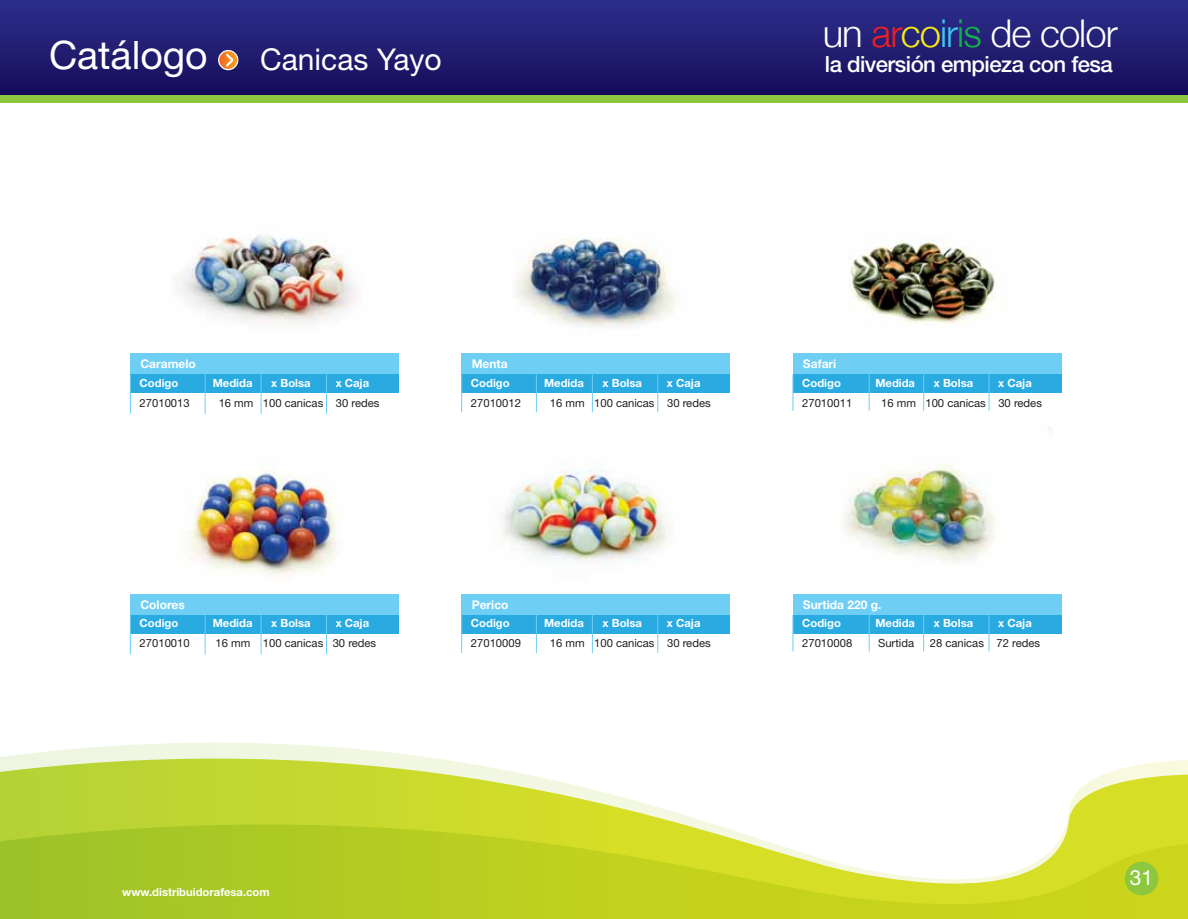
<style>
.page{position:relative;width:1188px;height:919px;background:#fff}
.page>*{position:absolute;margin:0;border:0;box-sizing:border-box;transform-origin:0 0}
.t1{font:39.15px "Helvetica Neue";color:#fff}
.t2{font:300 38.25px "Helvetica Neue";letter-spacing:-.025em;color:#fff}
.t3{font:30px "Helvetica Neue";color:#fff}
.t4{font:500 22.2px "Helvetica Neue";letter-spacing:-.025em;color:#fff}
.t5{font:21px "Helvetica Neue";color:#fff}
.t6{font:700 12px "Helvetica Neue";color:#fff}
.t7{font:11.25px "Helvetica Neue";color:#231f20}
.t8{font:700 11.25px "Helvetica Neue";color:#fff}
.s1{color:#ed1f24}
.s2{color:#f7eb13}
.s3{color:#3dc6f3}
.s4{color:#13b14b}
</style>
<div class="page">
<div style="left:0;top:0;width:1188px;height:99px;background:linear-gradient(to bottom,#2d2f8d,#150a56)"></div>
<div style="left:0;top:96px;width:1188px;height:7px;background:#8dc63f"></div>
<svg style="left:219px;top:51px;width:19px;height:19px"></svg>
<div style="left:218px;top:50px;width:20px;height:20px;border:1px solid #fff;border-radius:50%"></div>
<svg style="left:226px;top:52px;width:8px;height:17px"></svg>
<svg style="left:0;top:742px;width:430px;height:16px"></svg>
<svg style="left:0;top:758px;width:1188px;height:66px"></svg>
<svg style="left:0;top:824px;width:1188px;height:94px;background:#c5d640"></svg>
<img style="left:182px;top:235px;width:175px;height:90px">
<img style="left:517px;top:238px;width:158px;height:89px">
<img style="left:849px;top:238px;width:155px;height:86px">
<img style="left:189px;top:469px;width:155px;height:107px">
<img style="left:502px;top:469px;width:168px;height:95px">
<img style="left:843px;top:462px;width:152px;height:101px">
<div style="left:130px;top:353px;width:269px;height:40px;background:#6ecef4"></div>
<div style="left:130px;top:374px;width:269px;height:19px;background:#29abe2"></div>
<hr style="left:130px;top:374px;width:1px;height:39px;background:#6ecef4">
<hr style="left:261px;top:374px;width:1px;height:39px;background:#6ecef4">
<hr style="left:326px;top:374px;width:1px;height:39px;background:#6ecef4">
<hr style="left:205px;top:374px;width:1px;height:39px;background:#6ecef4">
<div style="left:462px;top:353px;width:268px;height:40px;background:#6ecef4"></div>
<div style="left:462px;top:374px;width:268px;height:19px;background:#29abe2"></div>
<hr style="left:461px;top:374px;width:1px;height:38px;background:#6ecef4">
<hr style="left:592px;top:374px;width:1px;height:38px;background:#6ecef4">
<hr style="left:657px;top:374px;width:1px;height:38px;background:#6ecef4">
<hr style="left:536px;top:374px;width:1px;height:38px;background:#6ecef4">
<div style="left:793px;top:353px;width:268px;height:40px;background:#6ecef4"></div>
<div style="left:793px;top:374px;width:268px;height:19px;background:#29abe2"></div>
<hr style="left:793px;top:374px;width:1px;height:36px;background:#6ecef4">
<hr style="left:923px;top:374px;width:1px;height:36px;background:#6ecef4">
<hr style="left:989px;top:374px;width:1px;height:36px;background:#6ecef4">
<hr style="left:869px;top:374px;width:1px;height:36px;background:#6ecef4">
<div style="left:130px;top:593px;width:269px;height:40px;background:#6ecef4"></div>
<div style="left:130px;top:614px;width:269px;height:19px;background:#29abe2"></div>
<hr style="left:130px;top:614px;width:1px;height:40px;background:#6ecef4">
<hr style="left:261px;top:614px;width:1px;height:40px;background:#6ecef4">
<hr style="left:326px;top:614px;width:1px;height:40px;background:#6ecef4">
<hr style="left:205px;top:614px;width:1px;height:40px;background:#6ecef4">
<div style="left:462px;top:593px;width:268px;height:40px;background:#6ecef4"></div>
<div style="left:462px;top:614px;width:268px;height:19px;background:#29abe2"></div>
<hr style="left:461px;top:614px;width:1px;height:38px;background:#6ecef4">
<hr style="left:592px;top:614px;width:1px;height:38px;background:#6ecef4">
<hr style="left:657px;top:614px;width:1px;height:38px;background:#6ecef4">
<hr style="left:536px;top:614px;width:1px;height:38px;background:#6ecef4">
<div style="left:793px;top:593px;width:268px;height:40px;background:#6ecef4"></div>
<div style="left:793px;top:614px;width:268px;height:19px;background:#29abe2"></div>
<hr style="left:793px;top:614px;width:1px;height:37px;background:#6ecef4">
<hr style="left:923px;top:614px;width:1px;height:37px;background:#6ecef4">
<hr style="left:989px;top:614px;width:1px;height:37px;background:#6ecef4">
<hr style="left:869px;top:614px;width:1px;height:37px;background:#6ecef4">
<div style="left:1125px;top:861px;width:33px;height:33px;background:#8dc63f;border-radius:50%"></div>
<h1 class="t1" style="left:49px;top:32px;width:160px">Catálogo</h1>
<h2 class="t2" style="left:823px;top:3px;width:297px">un <span class="s1">ar</span><span class="s2">co</span><span class="s3">ir</span><span class="s4">is</span> de color</h2>
<h3 class="t3" style="left:260px;top:42px;width:183px">Canicas Yayo</h3>
<h3 class="t4" style="left:825px;top:51px;width:289px">la diversión empieza con fesa</h3>
<p class="t6" style="left:140px;top:356px;width:57px">Caramelo</p>
<p class="t8" style="left:140px;top:375px;width:40px">Codigo</p>
<p class="t8" style="left:213px;top:375px;width:41px">Medida</p>
<p class="t8" style="left:271px;top:375px;width:41px">x Bolsa</p>
<p class="t8" style="left:336px;top:375px;width:35px">x Caja</p>
<p class="t7" style="left:140px;top:396px;width:52px">27010013</p>
<p class="t7" style="left:219px;top:396px;width:162px">16 mm 100 canicas 30 redes</p>
<p class="t6" style="left:140px;top:596px;width:46px">Colores</p>
<p class="t8" style="left:140px;top:616px;width:40px">Codigo</p>
<p class="t8" style="left:213px;top:616px;width:41px">Medida</p>
<p class="t8" style="left:271px;top:616px;width:41px">x Bolsa</p>
<p class="t8" style="left:336px;top:616px;width:35px">x Caja</p>
<p class="t7" style="left:140px;top:636px;width:52px">27010010</p>
<p class="t7" style="left:216px;top:636px;width:162px">16 mm 100 canicas 30 redes</p>
<p class="t8" style="left:122px;top:884px;width:149px">www.distribuidorafesa.com</p>
<p class="t6" style="left:472px;top:356px;width:37px">Menta</p>
<p class="t8" style="left:471px;top:375px;width:40px">Codigo</p>
<p class="t8" style="left:544px;top:375px;width:41px">Medida</p>
<p class="t8" style="left:603px;top:375px;width:41px">x Bolsa</p>
<p class="t8" style="left:667px;top:375px;width:35px">x Caja</p>
<p class="t7" style="left:471px;top:396px;width:52px">27010012</p>
<p class="t7" style="left:550px;top:396px;width:162px">16 mm 100 canicas 30 redes</p>
<p class="t6" style="left:472px;top:596px;width:38px">Perico</p>
<p class="t8" style="left:471px;top:616px;width:40px">Codigo</p>
<p class="t8" style="left:544px;top:616px;width:41px">Medida</p>
<p class="t8" style="left:603px;top:616px;width:41px">x Bolsa</p>
<p class="t8" style="left:667px;top:616px;width:35px">x Caja</p>
<p class="t6" style="left:803px;top:356px;width:35px">Safari</p>
<p class="t8" style="left:802px;top:375px;width:40px">Codigo</p>
<p class="t8" style="left:875px;top:375px;width:41px">Medida</p>
<p class="t8" style="left:934px;top:375px;width:41px">x Bolsa</p>
<p class="t8" style="left:998px;top:375px;width:35px">x Caja</p>
<p class="t7" style="left:802px;top:396px;width:52px">27010011</p>
<p class="t7" style="left:881px;top:396px;width:162px">16 mm 100 canicas 30 redes</p>
<p class="t6" style="left:803px;top:596px;width:80px">Surtida 220 g.</p>
<p class="t8" style="left:802px;top:616px;width:40px">Codigo</p>
<p class="t8" style="left:875px;top:616px;width:41px">Medida</p>
<p class="t8" style="left:934px;top:616px;width:41px">x Bolsa</p>
<p class="t8" style="left:998px;top:616px;width:35px">x Caja</p>
<p class="t7" style="left:471px;top:636px;width:52px">27010009</p>
<p class="t7" style="left:550px;top:636px;width:162px">16 mm 100 canicas 30 redes</p>
<p class="t7" style="left:802px;top:636px;width:52px">27010008</p>
<p class="t7" style="left:878px;top:636px;width:38px">Surtida</p>
<p class="t7" style="left:930px;top:636px;width:112px">28 canicas 72 redes</p>
<h3 class="t5" style="left:1130px;top:864px;width:25px">31</h3>
</div>
